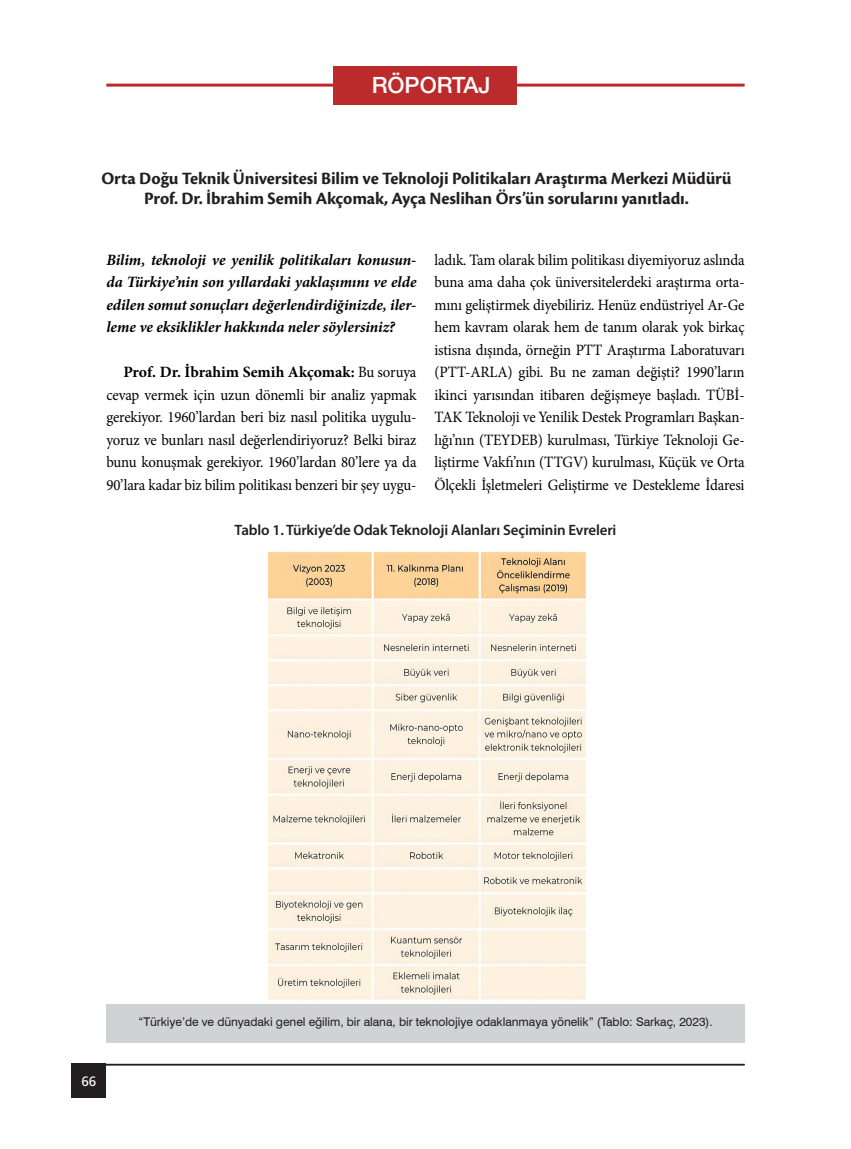
<style>
.page{position:relative;width:851px;height:1149px;background:#fff}
.page>*{position:absolute;margin:0;border:0;box-sizing:border-box;transform-origin:0 0}
.t1{font:500 22.5px "Helvetica Neue LT Pro";color:#fff}
.t2{font:700 18px/19.5px "Cronos Pro";letter-spacing:-.005em;color:#231f20;text-align:center}
.t3{font:15.75px/22.5px "Minion Pro";letter-spacing:-.01em;color:#000;text-align:justify;scale:.94 1}
.t4{font:italic 700 15.75px/22.5px "Minion Pro";color:#000;text-align:justify}
.t5{font:600 15px "Myriad Pro";letter-spacing:-.01em;color:#231f20}
.t6{font:500 13.5px "Helvetica Neue LT Pro";color:#fff}
.t7{font:12px "Swiss 721 BT";letter-spacing:-.005em;color:#231f20}
.s1{font-weight:700}
.s2{font-family:"Frutiger Normal Tr";font-weight:400}
</style>
<div class="page">
<hr style="left:72px;top:1063px;width:672px;height:1px;background:#231f20">
<div style="left:72px;top:1063px;width:34px;height:34px;background:#231f20"></div>
<hr style="left:106px;top:84px;width:638px;height:3px;background:#bc2b2b">
<div style="left:333px;top:66px;width:184px;height:38px;background:#bc2b2b"></div>
<img style="left:268px;top:551px;width:318px;height:449px">
<div style="left:106px;top:1003px;width:638px;height:39px;background:#d1d2d4"></div>
<h1 class="t1" style="left:371px;top:71px;width:120px">RÖPORTAJ</h1>
<p class="t2" style="left:101px;top:169px;width:631px">Orta Doğu Teknik Üniversitesi Bilim ve Teknoloji Politikaları Araştırma Merkezi Müdürü<br>Prof. Dr. İbrahim Semih Akçomak, Ayça Neslihan Örs’ün sorularını yanıtladı.</p>
<p class="t4" style="left:106px;top:248px;width:311px">Bilim, teknoloji ve yenilik politikaları konusun&shy;da Türkiye’nin son yıllardaki yaklaşımını ve elde edilen somut sonuçları değerlendirdiğinizde, iler&shy;leme ve eksiklikler hakkında neler söylersiniz?</p>
<p class="t3" style="left:106px;top:361px;width:331px;text-indent:17px"><span class="s1">Prof. Dr. İbrahim Semih Akçomak:</span> Bu soruya cevap vermek için uzun dönemli bir analiz yapmak gerekiyor. 1960’lardan beri biz nasıl politika uygulu&shy;yoruz ve bunları nasıl değerlendiriyoruz? Belki biraz bunu konuşmak gerekiyor. 1960’lardan 80’lere ya da 90’lara kadar biz bilim politikası benzeri bir şey uygu-</p>
<p class="t3" style="left:434px;top:248px;width:331px">ladık. Tam olarak bilim politikası diyemiyoruz aslında buna ama daha çok üniversitelerdeki araştırma orta&shy;mını geliştirmek diyebiliriz. Henüz endüstriyel Ar-Ge hem kavram olarak hem de tanım olarak yok birkaç istisna dışında, örneğin PTT Araştırma Laboratuvarı (PTT-ARLA) gibi. Bu ne zaman değişti? 1990’ların ikinci yarısından itibaren değişmeye başladı. TÜBİ-TAK Teknoloji ve Yenilik Destek Programları Başkan&shy;lığı’nın (TEYDEB) kurulması, Türkiye Teknoloji Ge&shy;liştirme Vakfı’nın (TTGV) kurulması, Küçük ve Orta Ölçekli İşletmeleri Geliştirme ve Destekleme İdaresi</p>
<p class="t5" style="left:234px;top:520px;width:383px">Tablo 1. Türkiye’de Odak Teknoloji Alanları Seçiminin Evreleri</p>
<p class="t6" style="left:81px;top:1070px;width:17px">66<span class="s2">66</span></p>
<p class="t7" style="left:138px;top:1013px;width:575px">“Türkiye’de ve dünyadaki genel eğilim, bir alana, bir teknolojiye odaklanmaya yönelik” (Tablo: Sarkaç, 2023).</p>
</div>
